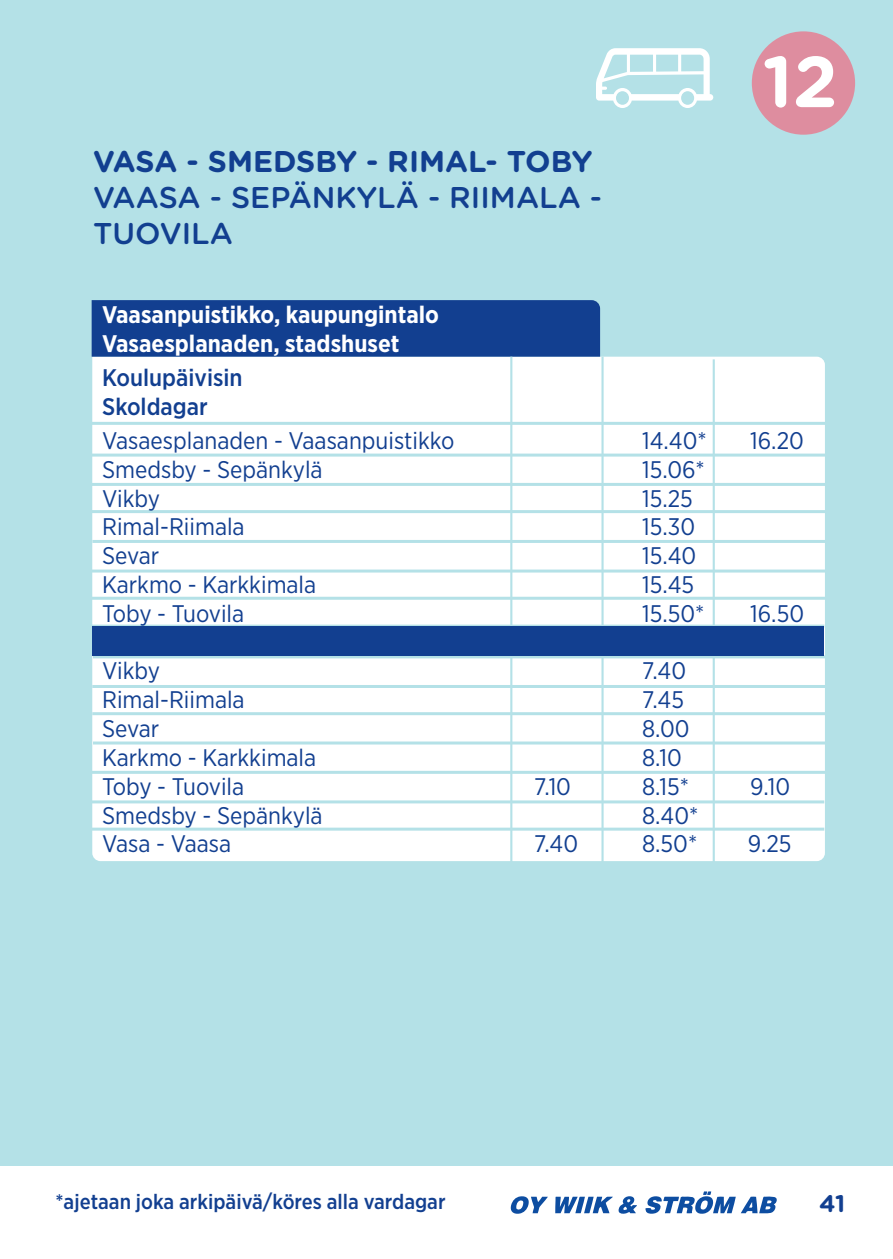
<style>
.page{position:relative;width:893px;height:1259px;background:#fff}
.page>*{position:absolute;margin:0;border:0;box-sizing:border-box;transform-origin:0 0}
.t1{font:700 72px "Gotham Rounded";color:#fff}
.t2{font:500 30px/36px "Gotham Rounded";color:#123f90}
.t3{font:700 30px "Gotham Rounded";color:#123f90}
.t4{font:24px "Gotham Narrow";color:#123f90}
.t5{font:700 24px "Gotham Narrow";color:#fff}
.t6{font:500 24px "Gotham Narrow";color:#123f90}
.t7{font:700 24px "Gotham Rounded";color:#123f90}
.t8{font:500 21px "Gotham Narrow";color:#123f90}
</style>
<div class="page">
<div style="left:0;top:0;width:893px;height:1165px;background:#b4e1e7"></div>
<div style="left:752px;top:31px;width:103px;height:104px;background:#de8d9f;border-radius:50%"></div>
<div style="left:92px;top:357px;width:733px;height:504px;background:#fff"></div>
<hr style="left:92px;top:422px;width:734px;height:3px;background:#b4e1e7">
<hr style="left:92px;top:540px;width:734px;height:3px;background:#b4e1e7">
<hr style="left:93px;top:655px;width:734px;height:3px;background:#b4e1e7">
<hr style="left:91px;top:771px;width:734px;height:3px;background:#b4e1e7">
<hr style="left:91px;top:453px;width:734px;height:3px;background:#b4e1e7">
<hr style="left:92px;top:569px;width:734px;height:3px;background:#b4e1e7">
<hr style="left:92px;top:685px;width:734px;height:3px;background:#b4e1e7">
<hr style="left:90px;top:800px;width:734px;height:3px;background:#b4e1e7">
<hr style="left:91px;top:483px;width:734px;height:3px;background:#b4e1e7">
<hr style="left:92px;top:597px;width:734px;height:3px;background:#b4e1e7">
<hr style="left:90px;top:624px;width:734px;height:3px;background:#b4e1e7">
<hr style="left:92px;top:712px;width:734px;height:3px;background:#b4e1e7">
<hr style="left:90px;top:827px;width:734px;height:3px;background:#b4e1e7">
<hr style="left:92px;top:510px;width:734px;height:3px;background:#b4e1e7">
<hr style="left:93px;top:741px;width:734px;height:3px;background:#b4e1e7">
<div style="left:92px;top:300px;width:508px;height:57px;background:#123f90"></div>
<hr style="left:510px;top:357px;width:2px;height:557px;background:#b4e1e7">
<hr style="left:601px;top:357px;width:3px;height:557px;background:#b4e1e7">
<hr style="left:713px;top:359px;width:2px;height:558px;background:#b4e1e7">
<div style="left:92px;top:626px;width:731px;height:29px;background:#123f90"></div>
<svg style="left:596px;top:48px;width:117px;height:60px"></svg>
<svg style="left:510px;top:1196px;width:38px;height:18px"></svg>
<svg style="left:555px;top:1196px;width:82px;height:18px"></svg>
<svg style="left:645px;top:1191px;width:132px;height:23px"></svg>
<p class="t3" style="left:93px;top:139px;width:501px">VASA - SMEDSBY - RIMAL- TOBY</p>
<p class="t2" style="left:93px;top:178px;width:511px">VAASA - SEPÄNKYLÄ - RIIMALA -<br>TUOVILA</p>
<p class="t5" style="left:102px;top:299px;width:338px">Vaasanpuistikko, kaupungintalo</p>
<p class="t5" style="left:102px;top:328px;width:299px">Vasaesplanaden, stadshuset</p>
<p class="t1" style="left:762px;top:29px;width:77px">12</p>
<p class="t6" style="left:102px;top:362px;width:142px">Koulupäivisin</p>
<p class="t6" style="left:102px;top:391px;width:107px">Skoldagar</p>
<p class="t4" style="left:102px;top:426px;width:354px">Vasaesplanaden - Vaasanpuistikko</p>
<p class="t4" style="left:642px;top:426px;width:66px">14.40*</p>
<p class="t4" style="left:750px;top:426px;width:55px">16.20</p>
<p class="t4" style="left:102px;top:454px;width:222px">Smedsby - Sepänkylä</p>
<p class="t4" style="left:642px;top:454px;width:64px">15.06*</p>
<p class="t4" style="left:102px;top:483px;width:59px">Vikby</p>
<p class="t4" style="left:642px;top:483px;width:52px">15.25</p>
<p class="t4" style="left:102px;top:512px;width:144px">Rimal-Riimala</p>
<p class="t4" style="left:642px;top:512px;width:54px">15.30</p>
<p class="t4" style="left:102px;top:541px;width:59px">Sevar</p>
<p class="t4" style="left:642px;top:541px;width:56px">15.40</p>
<p class="t4" style="left:102px;top:570px;width:216px">Karkmo - Karkkimala</p>
<p class="t4" style="left:642px;top:570px;width:53px">15.45</p>
<p class="t4" style="left:102px;top:598px;width:144px">Toby - Tuovila</p>
<p class="t4" style="left:642px;top:598px;width:64px">15.50*</p>
<p class="t4" style="left:750px;top:598px;width:55px">16.50</p>
<p class="t4" style="left:102px;top:656px;width:59px">Vikby</p>
<p class="t4" style="left:642px;top:656px;width:45px">7.40</p>
<p class="t4" style="left:102px;top:685px;width:144px">Rimal-Riimala</p>
<p class="t4" style="left:642px;top:685px;width:43px">7.45</p>
<p class="t4" style="left:102px;top:714px;width:59px">Sevar</p>
<p class="t4" style="left:642px;top:714px;width:49px">8.00</p>
<p class="t4" style="left:102px;top:742px;width:216px">Karkmo - Karkkimala</p>
<p class="t4" style="left:642px;top:742px;width:41px">8.10</p>
<p class="t4" style="left:102px;top:771px;width:144px">Toby - Tuovila</p>
<p class="t4" style="left:534px;top:771px;width:38px">7.10</p>
<p class="t4" style="left:642px;top:771px;width:48px">8.15*</p>
<p class="t4" style="left:750px;top:771px;width:41px">9.10</p>
<p class="t4" style="left:102px;top:800px;width:222px">Smedsby - Sepänkylä</p>
<p class="t4" style="left:642px;top:800px;width:58px">8.40*</p>
<p class="t4" style="left:102px;top:829px;width:131px">Vasa - Vaasa</p>
<p class="t4" style="left:534px;top:829px;width:45px">7.40</p>
<p class="t4" style="left:642px;top:829px;width:57px">8.50*</p>
<p class="t4" style="left:748px;top:829px;width:45px">9.25</p>
<p class="t8" style="left:56px;top:1188px;width:391px">*ajetaan joka arkipäivä/köres alla vardagar</p>
<p class="t7" style="left:819px;top:1185px;width:28px">41</p>
</div>
